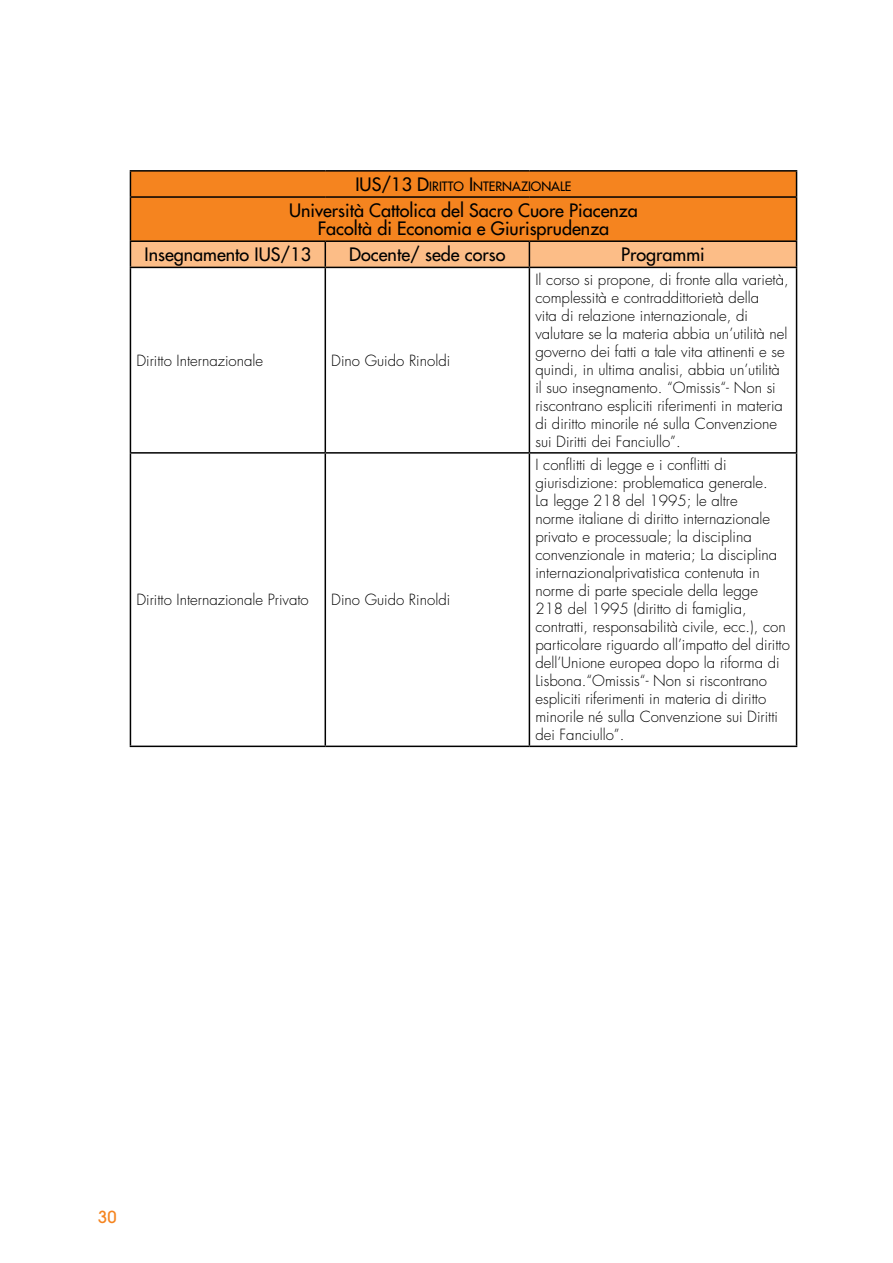
<style>
.page{position:relative;width:893px;height:1263px;background:#fff}
.page>*{position:absolute;margin:0;border:0;box-sizing:border-box;transform-origin:0 0}
.t1{font:18px/18px "Futura";color:#000;text-align:center}
.t2{font:500 16.5px "Avant Garde";color:#f5841f}
.t3{font:300 15px/18px "Futura";color:#000}
.t4{font:12.6px "Futura";color:#000}
.s1{font-size:18px}
</style>
<div class="page">
<div style="left:131px;top:172px;width:665px;height:68px;background:#f5841f"></div>
<svg style="left:131px;top:268px;width:665px;height:478px"></svg>
<hr style="left:130px;top:170px;width:195px;height:2px;background:#000">
<svg style="left:130px;top:172px;width:1px;height:24px"></svg>
<hr style="left:325px;top:170px;width:204px;height:2px;background:#000">
<hr style="left:529px;top:170px;width:268px;height:2px;background:#000">
<svg style="left:796px;top:172px;width:1px;height:24px"></svg>
<hr style="left:130px;top:196px;width:195px;height:2px;background:#000">
<hr style="left:130px;top:198px;width:1px;height:42px;background:#000">
<hr style="left:325px;top:196px;width:204px;height:2px;background:#000">
<hr style="left:529px;top:196px;width:268px;height:2px;background:#000">
<hr style="left:796px;top:198px;width:1px;height:42px;background:#000">
<hr style="left:130px;top:240px;width:195px;height:2px;background:#000">
<hr style="left:325px;top:240px;width:204px;height:2px;background:#000">
<hr style="left:529px;top:240px;width:268px;height:2px;background:#000">
<svg style="left:130px;top:241px;width:667px;height:26px;background:#edb17f"></svg>
<hr style="left:130px;top:267px;width:195px;height:1px;background:#000">
<hr style="left:130px;top:268px;width:1px;height:184px;background:#000">
<hr style="left:325px;top:267px;width:204px;height:1px;background:#000">
<hr style="left:325px;top:268px;width:1px;height:184px;background:#000">
<hr style="left:529px;top:267px;width:268px;height:1px;background:#000">
<hr style="left:529px;top:268px;width:1px;height:184px;background:#000">
<hr style="left:796px;top:268px;width:1px;height:184px;background:#000">
<hr style="left:130px;top:452px;width:195px;height:2px;background:#000">
<hr style="left:130px;top:454px;width:1px;height:292px;background:#000">
<hr style="left:325px;top:452px;width:204px;height:2px;background:#000">
<hr style="left:325px;top:454px;width:1px;height:292px;background:#000">
<hr style="left:529px;top:452px;width:268px;height:2px;background:#000">
<hr style="left:529px;top:454px;width:1px;height:292px;background:#000">
<hr style="left:796px;top:454px;width:1px;height:292px;background:#000">
<hr style="left:130px;top:746px;width:195px;height:1px;background:#000">
<hr style="left:325px;top:746px;width:204px;height:1px;background:#000">
<hr style="left:529px;top:746px;width:268px;height:1px;background:#000">
<p class="t4" style="left:355px;top:178px;width:218px"><span class="s1">IUS/13 D</span>IRITTO <span class="s1">I</span>NTERNAZIONALE</p>
<p class="t1" style="left:289px;top:202px;width:350px">Università Cattolica del Sacro Cuore Piacenza<br>Facoltà di Economia e Giurisprudenza</p>
<p class="t1" style="left:145px;top:246px;width:168px">Insegnamento IUS/13</p>
<p class="t1" style="left:349px;top:246px;width:158px">Docente/ sede corso</p>
<p class="t1" style="left:621px;top:246px;width:85px">Programmi</p>
<p class="t3" style="left:136px;top:352px;width:128px">Diritto Internazionale</p>
<p class="t3" style="left:331px;top:352px;width:120px">Dino Guido Rinoldi</p>
<p class="t3" style="left:136px;top:591px;width:174px">Diritto Internazionale Privato</p>
<p class="t3" style="left:331px;top:591px;width:120px">Dino Guido Rinoldi</p>
<p class="t3" style="left:535px;top:271px;width:255px">Il corso si propone, di fronte alla varietà, complessità e contraddittorietà della<br>vita di relazione internazionale, di valutare se la materia abbia un’utilità nel governo dei fatti a tale vita attinenti e se quindi, in ultima analisi, abbia un’utilità il suo insegnamento. “Omissis“- Non si riscontrano espliciti riferimenti in materia di diritto minorile né sulla Convenzione sui Diritti dei Fanciullo”.</p>
<p class="t3" style="left:535px;top:456px;width:256px">I conflitti di legge e i conflitti di giurisdizione: problematica generale.<br>La legge 218 del 1995; le altre<br>norme italiane di diritto internazionale privato e processuale; la disciplina convenzionale in materia; La disciplina internazionalprivatistica contenuta in norme di parte speciale della legge<br>218 del 1995 (diritto di famiglia, contratti, responsabilità civile, ecc.), con particolare riguardo all’impatto del diritto dell’Unione europea dopo la riforma di Lisbona.“Omissis“- Non si riscontrano espliciti riferimenti in materia di diritto minorile né sulla Convenzione sui Diritti dei Fanciullo”.</p>
<p class="t2" style="left:98px;top:1206px;width:20px">30</p>
</div>
